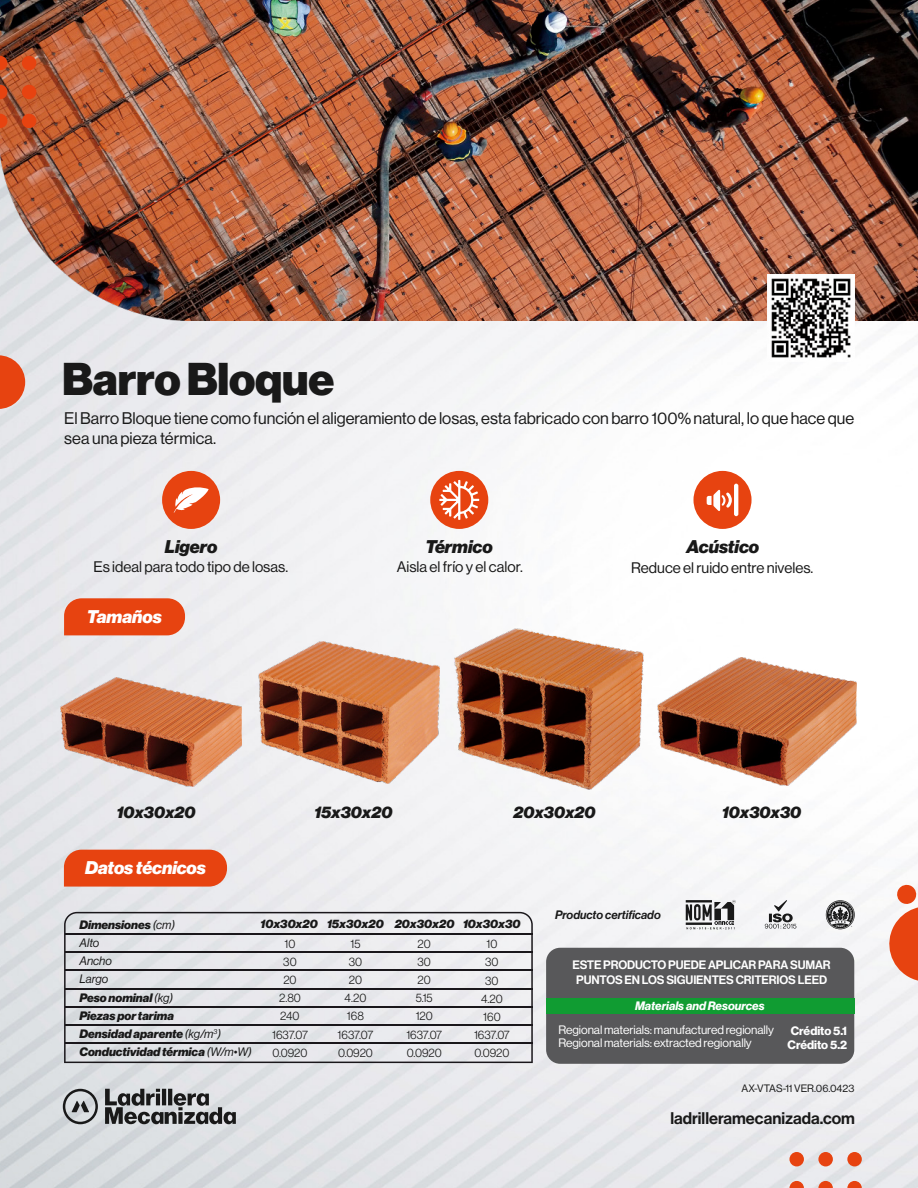
<style>
.page{position:relative;width:918px;height:1188px;background:#fff}
.page>*{position:absolute;margin:0;border:0;box-sizing:border-box;transform-origin:0 0}
.t1{font:900 45px "Haas Grot Disp 95";letter-spacing:-.005em;color:#191919}
.t2{font:italic 900 18px "Haas Grot Disp 96";color:#191919}
.t3{font:italic 900 18px "Haas Grot Disp 96";letter-spacing:-.005em;color:#fff}
.t4{font:16.5px/19.8px "Haas Grot Disp 55 Roman";color:#191919}
.t5{font:italic 900 16.5px "Haas Grot Disp 96";color:#191919}
.t6{font:500 16.5px "Haas Grot Disp 65";color:#191919}
.t7{font:15px "Haas Grot Disp 55 Roman";color:#191919}
.t8{font:italic 900 12px/18.1px "Haas Grot Disp 96";color:#191919}
.t9{font:300 12px/18.1px "Haas Grot Disp 45";color:#191919;text-align:center}
.t10{font:12px/13.5px "Haas Grot Disp 55 Roman";letter-spacing:-.005em;color:#fff}
.t11{font:500 12px/15px "Haas Grot Disp 65";letter-spacing:-.01em;color:#fff;text-align:center}
.t12{font:italic 700 12px "Haas Grot Disp 76";color:#fff}
.t13{font:700 12px/13.5px "Haas Grot Disp 75";color:#fff}
.t14{font:italic 500 12px "Haas Grot Disp 66";color:#191919}
.t15{font:italic 12px/18.1px "Haas Grot Disp 56";color:#191919}
.t16{font:10.5px "Haas Grot Disp 55 Roman";color:#191919}
.s1{font-family:"Haas Grot Disp 56";font-weight:400}
</style>
<div class="page">
<img style="left:0;top:320px;width:918px;height:868px">
<svg style="left:0;top:355px;width:25px;height:54px"></svg>
<img style="left:0;top:0;width:918px;height:320px">
<svg style="left:0;top:56px;width:36px;height:72px;background:#c05127"></svg>
<svg style="left:789px;top:1152px;width:73px;height:36px;background:#e6baae"></svg>
<svg style="left:884px;top:884px;width:34px;height:99px"></svg>
<svg style="left:64px;top:598px;width:121px;height:37px;background:#e74b1b"></svg>
<img style="left:60px;top:677px;width:182px;height:110px">
<img style="left:454px;top:628px;width:189px;height:161px">
<img style="left:258px;top:642px;width:181px;height:141px">
<img style="left:657px;top:657px;width:199px;height:128px">
<img style="left:768px;top:275px;width:87px;height:87px">
<svg style="left:63px;top:1089px;width:173px;height:35px;background:#8d8f92"></svg>
<svg style="left:64px;top:912px;width:469px;height:151px;background:#e0e1e5"></svg>
<div style="left:546px;top:948px;width:308px;height:116px;background:#58585a;border-radius:14px"></div>
<div style="left:546px;top:998px;width:308px;height:15px;background:#109c32"></div>
<div style="left:64px;top:850px;width:163px;height:37px;background:#e74310"></div>
<hr style="left:65px;top:951px;width:467px;height:2px;background:#1a171b">
<hr style="left:65px;top:933px;width:467px;height:2px;background:#1a171b">
<hr style="left:65px;top:969px;width:467px;height:2px;background:#1a171b">
<hr style="left:65px;top:988px;width:467px;height:2px;background:#1a171b">
<hr style="left:65px;top:1006px;width:467px;height:2px;background:#1a171b">
<hr style="left:65px;top:1024px;width:467px;height:2px;background:#1a171b">
<hr style="left:65px;top:1042px;width:467px;height:2px;background:#1a171b">
<svg style="left:765px;top:900px;width:31px;height:29px"></svg>
<svg style="left:686px;top:900px;width:50px;height:29px"></svg>
<svg style="left:826px;top:900px;width:29px;height:29px"></svg>
<div style="left:162px;top:471px;width:58px;height:58px;background:#e74310;border-radius:50%"></div>
<div style="left:693px;top:471px;width:59px;height:58px;background:#e74310;border-radius:50%"></div>
<div style="left:430px;top:471px;width:58px;height:58px;background:#e74310;border-radius:50%"></div>
<svg style="left:707px;top:484px;width:31px;height:32px"></svg>
<svg style="left:439px;top:480px;width:40px;height:40px"></svg>
<svg style="left:174px;top:487px;width:35px;height:26px"></svg>
<h1 class="t1" style="left:62px;top:352px;width:274px">Barro Bloque</h1>
<h3 class="t4" style="left:64px;top:409px;width:791px">El Barro Bloque tiene como función el aligeramiento de losas, esta fabricado con barro 100% natural, lo que hace que sea una pieza térmica.</h3>
<h2 class="t2" style="left:165px;top:536px;width:54px">Ligero</h2>
<h2 class="t2" style="left:687px;top:536px;width:74px">Acústico</h2>
<p class="t7" style="left:94px;top:559px;width:196px">Es ideal para todo tipo de losas.</p>
<p class="t7" style="left:631px;top:559px;width:184px">Reduce el ruido entre niveles.</p>
<h2 class="t2" style="left:425px;top:536px;width:69px">Térmico</h2>
<p class="t7" style="left:397px;top:558px;width:128px">Aisla el frío y el calor.</p>
<h2 class="t3" style="left:87px;top:606px;width:77px">Tamaños</h2>
<h3 class="t5" style="left:117px;top:802px;width:80px">10x30x20</h3>
<h3 class="t5" style="left:314px;top:803px;width:80px">15x30x20</h3>
<h3 class="t5" style="left:513px;top:802px;width:84px">20x30x20</h3>
<h3 class="t5" style="left:722px;top:803px;width:81px">10x30x30</h3>
<h2 class="t3" style="left:85px;top:857px;width:122px">Datos técnicos</h2>
<p class="t8" style="left:79px;top:916px;width:97px">Dimensiones <span class="s1">(cm)</span></p>
<p class="t15" style="left:79px;top:934px;width:34px">Alto<br>Ancho<br>Largo</p>
<p class="t8" style="left:79px;top:988px;width:174px">Peso nominal <span class="s1">(kg)<br></span>Piezas por tarima<br>Densidad aparente <span class="s1">(kg/m</span><sup>3</sup><span class="s1">)<br></span>Conductividad térmica <span class="s1">(W/m•W)</span></p>
<p class="t8" style="left:261px;top:915px;width:59px">10x30x20</p>
<p class="t9" style="left:272px;top:935px;width:37px">10<br>30<br>20<br>2.80<br>240<br>1637.07<br>0.0920</p>
<p class="t8" style="left:327px;top:915px;width:58px">15x30x20</p>
<p class="t9" style="left:338px;top:935px;width:37px">15<br>30<br>20<br>4.20<br>168<br>1637.07<br>0.0920</p>
<p class="t8" style="left:395px;top:915px;width:61px">20x30x20</p>
<p class="t9" style="left:406px;top:935px;width:37px">20<br>30<br>20<br>5.15<br>120<br>1637.07<br>0.0920</p>
<p class="t8" style="left:463px;top:915px;width:59px">10x30x30</p>
<p class="t9" style="left:474px;top:935px;width:37px">10<br>30<br>30<br>4.20<br>160<br>1637.07<br>0.0920</p>
<p class="t14" style="left:555px;top:907px;width:107px">Producto certificado</p>
<p class="t11" style="left:572px;top:957px;width:260px">ESTE PRODUCTO PUEDE APLICAR PARA SUMAR<br>PUNTOS EN LOS SIGUIENTES CRITERIOS LEED</p>
<p class="t12" style="left:635px;top:999px;width:131px">Materials and Resources</p>
<p class="t10" style="left:558px;top:1023px;width:217px">Regional materials: manufactured regionally<br>Regional materials: extracted regionally</p>
<p class="t13" style="left:788px;top:1024px;width:61px">Crédito 5.1<br>Crédito 5.2</p>
<p class="t16" style="left:742px;top:1082px;width:114px">AX-VTAS-11 VER.06.0423</p>
<h3 class="t6" style="left:670px;top:1109px;width:186px">ladrilleramecanizada.com</h3>
</div>
